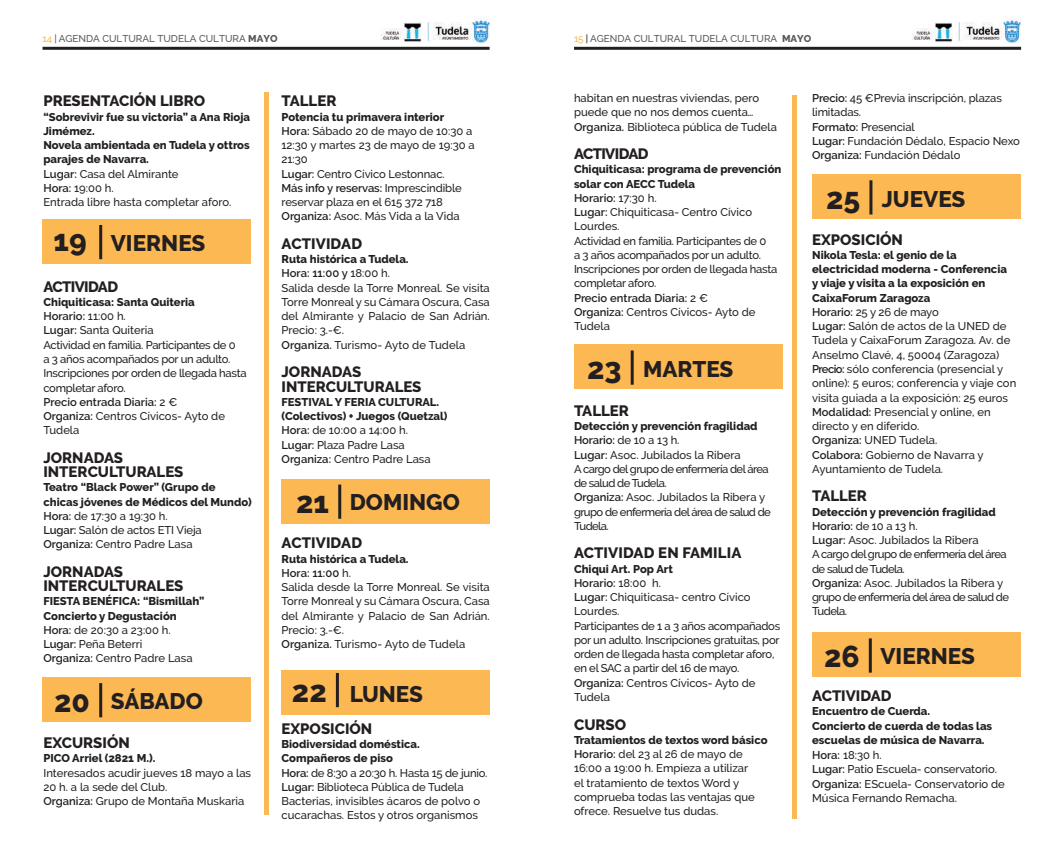
<style>
.page{position:relative;width:1063px;height:851px;background:#fff}
.page>*{position:absolute;margin:0;border:0;box-sizing:border-box;transform-origin:0 0}
.t1{font:800 22.5px "Raleway";color:#231f20}
.t2{font:800 15px/14.2px "Raleway";color:#231f20}
.t3{font:800 15px "Raleway";letter-spacing:-.04em;color:#231f20}
.t4{font:500 11.25px/14.2px "Raleway";color:#231f20}
.t5{font:500 11.25px/14.2px "Raleway";letter-spacing:-.025em;color:#231f20}
.t6{font:800 11.25px/14.2px "Raleway";color:#231f20}
.t7{font:500 11.25px/14.2px "Raleway";letter-spacing:-.05em;color:#231f20}
.t8{font:500 9.9px "Raleway";color:#57585a}
.s1{color:#fcb853}
.s2{font-weight:800}
.s3{color:#231f20}
.s4{font-weight:600}
.s5{font-weight:500}
.s6{font-size:30px}
</style>
<div class="page">
<hr style="left:43px;top:47px;width:447px;height:3px;background:#231f20">
<hr style="left:574px;top:47px;width:447px;height:3px;background:#231f20">
<img style="left:381px;top:17px;width:109px;height:26px">
<img style="left:912px;top:17px;width:108px;height:26px">
<hr style="left:793px;top:95px;width:4px;height:723px;background:#fcb853">
<div style="left:43px;top:677px;width:208px;height:44px;background:#fcb853"></div>
<hr style="left:99px;top:683px;width:3px;height:34px;background:#231f20">
<div style="left:282px;top:478px;width:208px;height:45px;background:#fcb853"></div>
<hr style="left:338px;top:484px;width:3px;height:34px;background:#231f20">
<div style="left:282px;top:670px;width:208px;height:44px;background:#fcb853"></div>
<hr style="left:336px;top:672px;width:3px;height:35px;background:#231f20">
<div style="left:43px;top:219px;width:208px;height:45px;background:#fcb853"></div>
<hr style="left:99px;top:225px;width:3px;height:34px;background:#231f20">
<div style="left:264px;top:92px;width:5px;height:722px;background:#fcb853"></div>
<div style="left:574px;top:344px;width:208px;height:45px;background:#fcb853"></div>
<hr style="left:631px;top:350px;width:3px;height:34px;background:#231f20">
<div style="left:813px;top:174px;width:208px;height:45px;background:#fcb853"></div>
<hr style="left:869px;top:180px;width:3px;height:34px;background:#231f20">
<div style="left:812px;top:632px;width:208px;height:45px;background:#fcb853"></div>
<hr style="left:869px;top:638px;width:3px;height:34px;background:#231f20">
<p class="t8" style="left:43px;top:32px;width:237px"><span class="s1">14</span> | AGENDA CULTURAL TUDELA CULTURA <span class="s2">MAYO</span></p>
<p class="t8" style="left:574px;top:32px;width:239px"><span class="s1">15</span> <span class="s3">|</span> AGENDA CULTURAL TUDELA CULTURA <span class="s2">MAYO</span></p>
<h2 class="t2" style="left:43px;top:94px;width:163px">PRESENTACIÓN LIBRO</h2>
<p class="t6" style="left:43px;top:109px;width:208px">“Sobrevivir fue su victoria” a Ana Rioja<br>Jimémez.<br>Novela ambientada en Tudela y ottros parajes de Navarra.<br><span class="s4">Lugar:</span> <span class="s5">Casa del Almirante<br></span><span class="s4">Hora:</span> <span class="s5">19:00 h.<br>Entrada libre hasta completar aforo.</span></p>
<h1 class="t1" style="left:53px;top:230px;width:153px"><span class="s6">19</span> VIERNES</h1>
<h2 class="t3" style="left:43px;top:278px;width:76px">ACTIVIDAD</h2>
<p class="t5" style="left:43px;top:295px;width:205px"><span class="s2">Chiquiticasa: Santa Quiteria<br></span><span class="s4">Horario:</span> 11:00 h.<br><span class="s4">Lugar:</span> Santa Quiteria<br>Actividad en familia. Participantes de 0<br>a 3 años acompañados por un adulto.<br>Inscripciones por orden de llegada hasta completar aforo.<br><span class="s4">Precio entrada Diaria:</span> 2 €<br><span class="s4">Organiza:</span> Centros Cívicos- Ayto de<br>Tudela</p>
<h2 class="t2" style="left:43px;top:450px;width:141px">JORNADAS<br>INTERCULTURALES</h2>
<p class="t6" style="left:43px;top:480px;width:210px">Teatro “Black Power” (Grupo de chicas jóvenes de Médicos del Mundo)<br><span class="s4">Hora:</span> <span class="s5">de 17:30 a 19:30 h.<br></span><span class="s4">Lugar:</span> <span class="s5">Salón de actos ETI Vieja<br></span><span class="s4">Organiza:</span> <span class="s5">Centro Padre Lasa</span></p>
<h2 class="t2" style="left:43px;top:564px;width:141px">JORNADAS<br>INTERCULTURALES</h2>
<p class="t6" style="left:43px;top:594px;width:163px">FIESTA BENÉFICA: “Bismillah”<br>Concierto y Degustación<br><span class="s4">Hora:</span> <span class="s5">de 20:30 a 23:00 h.<br></span><span class="s4">Lugar:</span> <span class="s5">Peña Beterri<br></span><span class="s4">Organiza:</span> <span class="s5">Centro Padre Lasa</span></p>
<h1 class="t1" style="left:54px;top:688px;width:150px"><span class="s6">20</span> SÁBADO</h1>
<h2 class="t2" style="left:43px;top:735px;width:88px">EXCURSIÓN</h2>
<p class="t6" style="left:43px;top:751px;width:113px">PICO Arriel (2821 M.).</p>
<p class="t4" style="left:43px;top:765px;width:209px">Interesados acudir jueves 18 mayo a las<br>20 h. a la sede del Club.<br><span class="s4">Organiza:</span> Grupo de Montaña Muskaria</p>
<h2 class="t2" style="left:282px;top:94px;width:56px">TALLER</h2>
<p class="t4" style="left:282px;top:109px;width:195px"><span class="s2">Potencia tu primavera interior<br></span><span class="s4">Hora:</span> Sábado 20 de mayo de 10:30 a<br>12:30 y martes 23 de mayo de 19:30 a<br>21:30<br><span class="s4">Lugar:</span> Centro Cívico Lestonnac.<br><span class="s4">Más info y reservas:</span> Imprescindible reservar plaza en el 615 372 718<br><span class="s4">Organiza:</span> Asoc. Más Vida a la Vida</p>
<h2 class="t2" style="left:282px;top:236px;width:82px">ACTIVIDAD</h2>
<p class="t4" style="left:282px;top:252px;width:210px"><span class="s2">Ruta histórica a Tudela.<br></span><span class="s4">Hora: 11:00 y</span> 18:00 h.<br>Salida desde la Torre Monreal. Se visita<br>Torre Monreal y su Cámara Oscura, Casa del Almirante y Palacio de San Adrián.<br>Precio: 3.-€.<br><span class="s4">Organiza.</span> Turismo- Ayto de Tudela</p>
<h2 class="t2" style="left:282px;top:365px;width:141px">JORNADAS<br>INTERCULTURALES</h2>
<p class="t6" style="left:282px;top:394px;width:168px">FESTIVAL Y FERIA CULTURAL. (Colectivos) + Juegos (Quetzal)<br><span class="s4">Hora:</span> <span class="s5">de 10:00 a 14:00 h.<br></span><span class="s4">Lugar:</span> <span class="s5">Plaza Padre Lasa<br></span><span class="s4">Organiza:</span> <span class="s5">Centro Padre Lasa</span></p>
<h1 class="t1" style="left:296px;top:489px;width:165px"><span class="s6">21</span> DOMINGO</h1>
<h2 class="t2" style="left:282px;top:536px;width:82px">ACTIVIDAD</h2>
<p class="t4" style="left:282px;top:551px;width:210px"><span class="s2">Ruta histórica a Tudela.<br></span><span class="s4">Hora: 11:00</span> h.<br>Salida desde la Torre Monreal. Se visita<br>Torre Monreal y su Cámara Oscura, Casa del Almirante y Palacio de San Adrián.<br>Precio: 3.-€.<br><span class="s4">Organiza.</span> Turismo- Ayto de Tudela</p>
<h1 class="t1" style="left:292px;top:681px;width:132px"><span class="s6">22</span> LUNES</h1>
<h2 class="t2" style="left:282px;top:721px;width:92px">EXPOSICIÓN</h2>
<p class="t4" style="left:282px;top:736px;width:208px"><span class="s2">Biodiversidad doméstica.<br>Compañeros de piso<br></span><span class="s4">Hora:</span> de 8:30 a 20:30 h. Hasta 15 de junio.<br><span class="s4">Lugar:</span> Biblioteca Pública de Tudela Bacterias, invisibles ácaros de polvo o cucarachas. Estos y otros organismos</p>
<p class="t4" style="left:574px;top:91px;width:204px">habitan en nuestras viviendas, pero puede que no nos demos cuenta…<br><span class="s4">Organiza.</span> Biblioteca pública de Tudela</p>
<h2 class="t3" style="left:574px;top:145px;width:76px">ACTIVIDAD</h2>
<p class="t5" style="left:574px;top:162px;width:209px"><span class="s2">Chiquiticasa: programa de prevención solar con AECC Tudela<br></span><span class="s4">Horario:</span> 17:30 h.<br><span class="s4">Lugar:</span> Chiquiticasa- Centro Cívico<br>Lourdes.<br>Actividad en familia. Participantes de 0<br>a 3 años acompañados por un adulto.<br>Inscripciones por orden de llegada hasta completar aforo.<br><span class="s4">Precio entrada Diaria:</span> 2 €<br><span class="s4">Organiza:</span> Centros Cívicos- Ayto de<br>Tudela</p>
<h1 class="t1" style="left:587px;top:356px;width:148px"><span class="s6">23</span> MARTES</h1>
<h2 class="t2" style="left:574px;top:403px;width:56px">TALLER</h2>
<p class="t7" style="left:574px;top:419px;width:198px"><span class="s2">Detección y prevención fragilidad<br></span><span class="s4">Horario:</span> de 10 a 13 h.<br><span class="s4">Lugar:</span> Asoc. Jubilados la Ribera<br>A cargo del grupo de enfermería del área de salud de Tudela.<br><span class="s4">Organiza:</span> Asoc. Jubilados la Ribera y grupo de enfermería del área de salud de<br>Tudela.</p>
<h2 class="t2" style="left:574px;top:546px;width:169px">ACTIVIDAD EN FAMILIA</h2>
<p class="t5" style="left:574px;top:561px;width:208px"><span class="s2">Chiqui Art. Pop Art<br></span><span class="s4">Horario:</span> 18:00 h.<br><span class="s4">Lugar:</span> Chiquiticasa- centro Cívico<br>Lourdes.<br>Participantes de 1 a 3 años acompañados por un adulto. Inscripciones gratuitas, por orden de llegada hasta completar aforo, en el SAC a partir del 16 de mayo.<br><span class="s4">Organiza:</span> Centros Cívicos- Ayto de<br>Tudela</p>
<h2 class="t2" style="left:574px;top:717px;width:54px">CURSO</h2>
<p class="t4" style="left:574px;top:732px;width:195px"><span class="s2">Tratamientos de textos word básico<br></span><span class="s4">Horario:</span> del 23 al 26 de mayo de<br>16:00 a 19:00 h. Empieza a utilizar<br>el tratamiento de textos Word y comprueba todas las ventajas que ofrece. Resuelve tus dudas.</p>
<p class="t4" style="left:812px;top:91px;width:209px"><span class="s4">Precio:</span> 45 €Previa inscripción, plazas limitadas.<br><span class="s4">Formato:</span> Presencial<br><span class="s4">Lugar:</span> Fundación Dédalo, Espacio Nexo<br><span class="s4">Organiza:</span> Fundación Dédalo</p>
<h1 class="t1" style="left:826px;top:186px;width:141px"><span class="s6">25</span> JUEVES</h1>
<h2 class="t2" style="left:812px;top:232px;width:92px">EXPOSICIÓN</h2>
<p class="t4" style="left:812px;top:248px;width:206px"><span class="s2">Nikola Tesla: el genio de la electricidad moderna - Conferencia<br>y viaje y visita a la exposición en<br>CaixaForum Zaragoza<br></span><span class="s4">Horario:</span> 25 y 26 de mayo<br><span class="s4">Lugar:</span> Salón de actos de la UNED de<br>Tudela y CaixaForum Zaragoza. Av. de<br>Anselmo Clavé, 4, 50004 (Zaragoza)<br><span class="s4">Precio:</span> sólo conferencia (presencial y online): 5 euros; conferencia y viaje con visita guiada a la exposición: 25 euros<br><span class="s4">Modalidad:</span> Presencial y online, en directo y en diferido.<br><span class="s4">Organiza:</span> UNED Tudela.<br><span class="s4">Colabora:</span> Gobierno de Navarra y<br>Ayuntamiento de Tudela.</p>
<h2 class="t2" style="left:812px;top:489px;width:56px">TALLER</h2>
<p class="t7" style="left:812px;top:504px;width:198px"><span class="s2">Detección y prevención fragilidad<br></span><span class="s4">Horario:</span> de 10 a 13 h.<br><span class="s4">Lugar:</span> Asoc. Jubilados la Ribera<br>A cargo del grupo de enfermería del área de salud de Tudela.<br><span class="s4">Organiza:</span> Asoc. Jubilados la Ribera y grupo de enfermería del área de salud de<br>Tudela.</p>
<h1 class="t1" style="left:824px;top:643px;width:152px"><span class="s6">26</span> VIERNES</h1>
<h2 class="t2" style="left:812px;top:688px;width:81px">ACTIVIDAD</h2>
<p class="t4" style="left:812px;top:704px;width:194px"><span class="s2">Encuentro de Cuerda.<br>Concierto de cuerda de todas las escuelas de música de Navarra.<br></span><span class="s4">Hora:</span> 18:30 h.<br><span class="s4">Lugar:</span> Patio Escuela- conservatorio.<br><span class="s4">Organiza:</span> EScuela- Conservatorio de<br>Música Fernando Remacha.</p>
</div>
